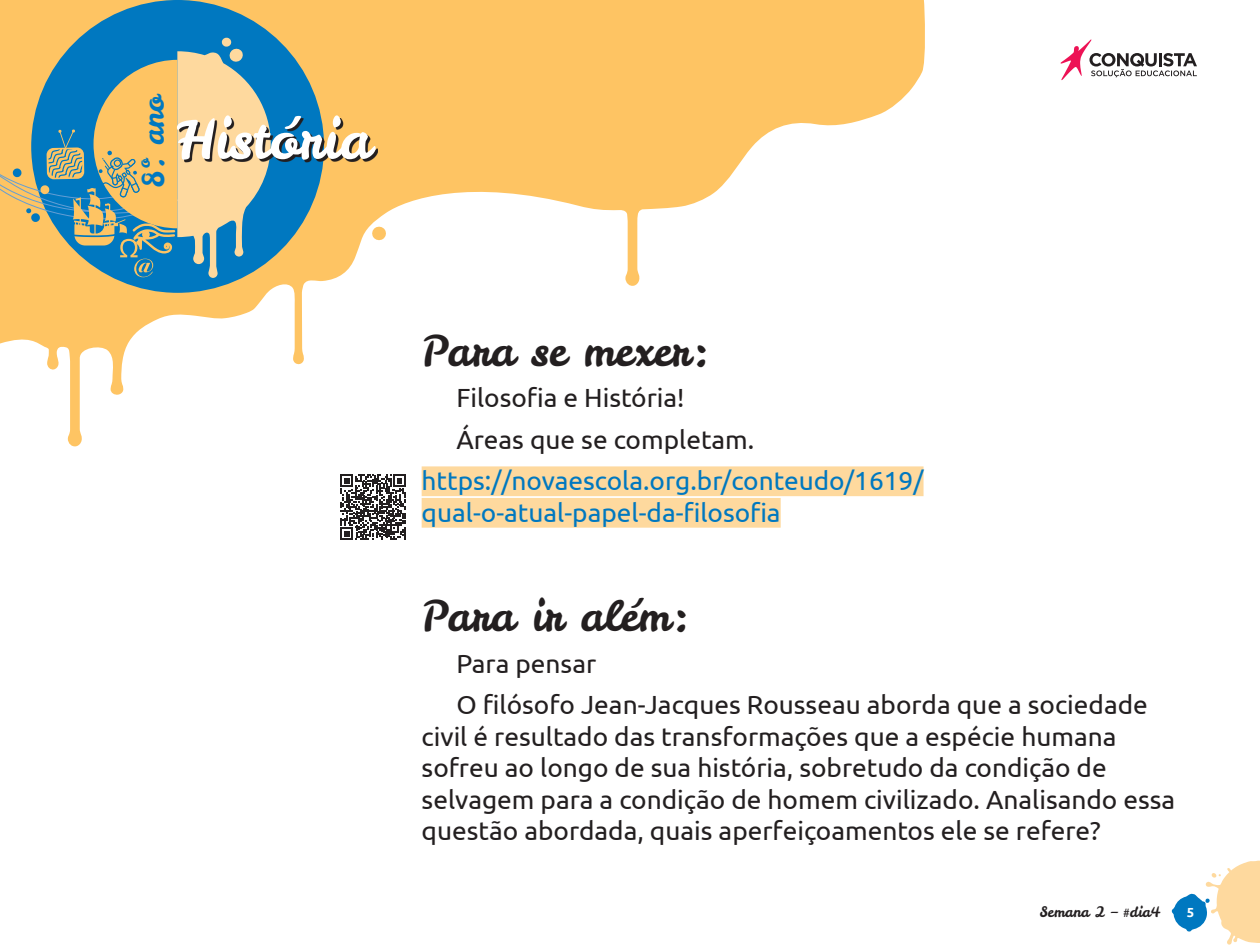
<style>
.page{position:relative;width:1260px;height:945px;background:#fff}
.page>*{position:absolute;margin:0;border:0;box-sizing:border-box;transform-origin:0 0}
.t1{font:54.25px "Leckerli One";color:#fff}
.t2{font:42px "Leckerli One";color:#231f20}
.t3{font:29.4px "Leckerli One";color:#0078c0}
.t4{font:26.25px/31.5px "Ubuntu";color:#231f20}
.t5{font:26.25px/31.5px "Ubuntu";color:#0078c0}
.t6{font:14.35px "Leckerli One";color:#231f20}
.t7{font:700 13.12px "Ubuntu";color:#fff}
</style>
<div class="page">
<svg style="left:0;top:0;width:925px;height:447px"></svg>
<div style="left:31px;top:0;width:293px;height:293px;background:#0078c0;border-radius:50%"></div>
<svg style="left:1172px;top:861px;width:88px;height:84px"></svg>
<svg style="left:1061px;top:39px;width:136px;height:41px"></svg>
<svg style="left:0;top:37px;width:271px;height:241px"></svg>
<svg style="left:179px;top:118px;width:199px;height:44px;background:#7c7965"></svg>
<div style="left:422px;top:466px;width:502px;height:30px;background:#fed99e"></div>
<div style="left:422px;top:498px;width:359px;height:30px;background:#fed99e"></div>
<svg style="left:341px;top:475px;width:65px;height:65px"></svg>
<p class="t3" style="left:133px;top:188px;width:95px;rotate:-90deg">8º. ano</p>
<h1 class="t1" style="left:176px;top:103px;width:197px">História</h1>
<h2 class="t2" style="left:422px;top:322px;width:290px">Para se mexer:</h2>
<p class="t4" style="left:456px;top:376px;width:299px;line-height:41.5px">Filosofia e História!<br>Áreas que se completam.</p>
<p class="t5" style="left:422px;top:464px;width:503px">https://novaescola.org.br/conteudo/1619/ qual-o-atual-papel-da-filosofia</p>
<h2 class="t2" style="left:422px;top:588px;width:270px">Para ir além:</h2>
<p class="t4" style="left:456px;top:642px;width:693px;line-height:41.5px">Para pensar<br>O filósofo Jean-Jacques Rousseau aborda que a sociedade</p>
<p class="t4" style="left:422px;top:720px;width:755px">civil é resultado das transformações que a espécie humana sofreu ao longo de sua história, sobretudo da condição de selvagem para a condição de homem civilizado. Analisando essa questão abordada, quais aperfeiçoamentos ele se refere?</p>
<p class="t6" style="left:1040px;top:903px;width:123px">Semana 2 – #dia4</p>
<p class="t7" style="left:1187px;top:905px;width:9px">5</p>
</div>
